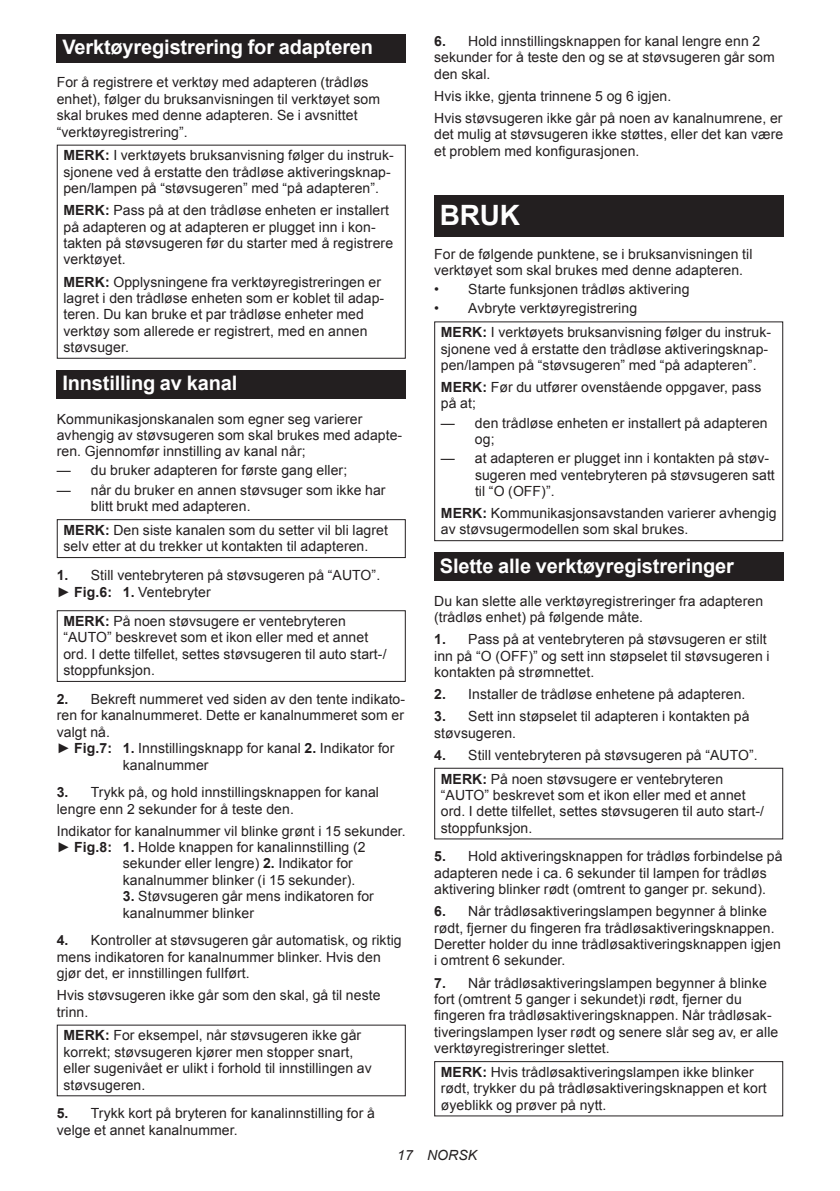
<style>
.page{position:relative;width:840px;height:1191px;background:#fff}
.page>*{position:absolute;margin:0;border:0;box-sizing:border-box;transform-origin:0 0}
.t1{font:700 28px "Arial";color:#fff}
.t2{font:700 20px "Arial";letter-spacing:-.01em;color:#fff}
.t3{font:14px/16.4px "Arial";letter-spacing:.005em;color:#231f20}
.t4{font:italic 14px "Arial";letter-spacing:.005em;color:#231f20}
.s1{font-weight:700}
</style>
<div class="page">
<div style="left:57px;top:34px;width:348px;height:29px;background:#231f20"></div>
<div style="left:57px;top:145px;width:348px;height:214px;border:1px solid #231f20"></div>
<div style="left:57px;top:370px;width:348px;height:28px;background:#231f20"></div>
<div style="left:57px;top:519px;width:348px;height:39px;border:1px solid #231f20"></div>
<div style="left:57px;top:610px;width:348px;height:72px;border:1px solid #231f20"></div>
<div style="left:434px;top:195px;width:348px;height:41px;background:#231f20"></div>
<div style="left:434px;top:321px;width:348px;height:220px;border:1px solid #231f20"></div>
<div style="left:434px;top:552px;width:348px;height:29px;background:#231f20"></div>
<div style="left:434px;top:767px;width:348px;height:72px;border:1px solid #231f20"></div>
<div style="left:434px;top:1061px;width:348px;height:55px;border:1px solid #231f20"></div>
<h2 class="t2" style="left:62px;top:34px;width:312px">Verktøyregistrering for adapteren</h2>
<p class="t3" style="left:57px;top:74px;width:325px">For å registrere et verktøy med adapteren (trådløs enhet), følger du bruksanvisningen til verktøyet som skal brukes med denne adapteren. Se i avsnittet “verktøyregistrering”.</p>
<p class="t3" style="left:63px;top:147px;width:331px"><span class="s1">MERK:</span> I verktøyets bruksanvisning følger du instruk&shy;sjonene ved å erstatte den trådløse aktiveringsknap&shy;pen/lampen på “støvsugeren” med “på adapteren”.</p>
<p class="t3" style="left:63px;top:202px;width:331px"><span class="s1">MERK:</span> Pass på at den trådløse enheten er installert på adapteren og at adapteren er plugget inn i kon&shy;takten på støvsugeren før du starter med å registrere verktøyet.</p>
<p class="t3" style="left:63px;top:273px;width:322px"><span class="s1">MERK:</span> Opplysningene fra verktøyregistreringen er lagret i den trådløse enheten som er koblet til adap&shy;teren. Du kan bruke et par trådløse enheter med verktøy som allerede er registrert, med en annen støvsuger.</p>
<h2 class="t2" style="left:62px;top:370px;width:176px">Innstilling av kanal</h2>
<p class="t3" style="left:57px;top:410px;width:347px">Kommunikasjonskanalen som egner seg varierer avhengig av støvsugeren som skal brukes med adapte&shy;ren. Gjennomfør innstilling av kanal når;</p>
<p class="t3" style="left:57px;top:462px;width:292px">— du bruker adapteren for første gang eller;</p>
<p class="t3" style="left:91px;top:482px;width:296px;text-indent:-34px">— når du bruker en annen støvsuger som ikke har blitt brukt med adapteren.</p>
<p class="t3" style="left:63px;top:522px;width:326px"><span class="s1">MERK:</span> Den siste kanalen som du setter vil bli lagret selv etter at du trekker ut kontakten til adapteren.</p>
<p class="t3" style="left:57px;top:567px;width:325px"><span class="s1">1.</span> Still ventebryteren på støvsugeren på “AUTO”. ► <span class="s1">Fig.6: 1.</span> Ventebryter</p>
<p class="t3" style="left:63px;top:613px;width:324px"><span class="s1">MERK:</span> På noen støvsugere er ventebryteren “AUTO” beskrevet som et ikon eller med et annet ord. I dette tilfellet, settes støvsugeren til auto start-/ stoppfunksjon.</p>
<p class="t3" style="left:57px;top:691px;width:350px"><span class="s1">2.</span> Bekreft nummeret ved siden av den tente indikato-</p>
<p class="t3" style="left:57px;top:707px;width:348px">ren for kanalnummeret. Dette er kanalnummeret som er</p>
<p class="t3" style="left:57px;top:724px;width:55px">valgt nå.</p>
<p class="t3" style="left:57px;top:740px;width:339px">► <span class="s1">Fig.7: 1.</span> Innstillingsknapp for kanal <span class="s1">2.</span> Indikator for</p>
<p class="t3" style="left:123px;top:756px;width:87px">kanalnummer</p>
<p class="t3" style="left:57px;top:784px;width:323px"><span class="s1">3.</span> Trykk på, og hold innstillingsknappen for kanal lengre enn 2 sekunder for å teste den.</p>
<p class="t3" style="left:57px;top:822px;width:350px">Indikator for kanalnummer vil blinke grønt i 15 sekunder.</p>
<p class="t3" style="left:57px;top:839px;width:310px">► <span class="s1">Fig.8: 1.</span> Holde knappen for kanalinnstilling (2</p>
<p class="t3" style="left:123px;top:855px;width:231px">sekunder eller lengre) <span class="s1">2.</span> Indikator for</p>
<p class="t3" style="left:123px;top:872px;width:234px">kanalnummer blinker (i 15 sekunder).</p>
<p class="t3" style="left:123px;top:888px;width:252px"><span class="s1">3.</span> Støvsugeren går mens indikatoren for kanalnummer blinker</p>
<p class="t3" style="left:57px;top:932px;width:346px"><span class="s1">4.</span> Kontroller at støvsugeren går automatisk, og riktig mens indikatoren for kanalnummer blinker. Hvis den gjør det, er innstillingen fullført.</p>
<p class="t3" style="left:57px;top:987px;width:325px">Hvis støvsugeren ikke går som den skal, gå til neste trinn.</p>
<p class="t3" style="left:63px;top:1027px;width:309px"><span class="s1">MERK:</span> For eksempel, når støvsugeren ikke går korrekt; støvsugeren kjører men stopper snart, eller sugenivået er ulikt i forhold til innstillingen av støvsugeren.</p>
<p class="t3" style="left:57px;top:1105px;width:319px"><span class="s1">5.</span> Trykk kort på bryteren for kanalinnstilling for å velge et annet kanalnummer.</p>
<p class="t3" style="left:434px;top:33px;width:342px"><span class="s1">6.</span> Hold innstillingsknappen for kanal lengre enn 2 sekunder for å teste den og se at støvsugeren går som den skal.</p>
<p class="t3" style="left:434px;top:85px;width:349px;line-height:22px">Hvis ikke, gjenta trinnene 5 og 6 igjen.<br>Hvis støvsugeren ikke går på noen av kanalnumrene, er</p>
<p class="t3" style="left:434px;top:126px;width:350px">det mulig at støvsugeren ikke støttes, eller det kan være et problem med konfigurasjonen.</p>
<h1 class="t1" style="left:439px;top:197px;width:82px">BRUK</h1>
<p class="t3" style="left:434px;top:245px;width:319px">For de følgende punktene, se i bruksanvisningen til verktøyet som skal brukes med denne adapteren.</p>
<p class="t3" style="left:434px;top:281px;width:257px">• Starte funksjonen trådløs aktivering</p>
<p class="t3" style="left:440px;top:297px;width:331px;line-height:23.8px;text-indent:-7px">• Avbryte verktøyregistrering<br><span class="s1">MERK:</span> I verktøyets bruksanvisning følger du instruk-</p>
<p class="t3" style="left:440px;top:341px;width:328px">sjonene ved å erstatte den trådløse aktiveringsknap&shy;pen/lampen på “støvsugeren” med “på adapteren”.</p>
<p class="t3" style="left:440px;top:379px;width:322px"><span class="s1">MERK:</span> Før du utfører ovenstående oppgaver, pass på at;</p>
<p class="t3" style="left:474px;top:415px;width:294px;text-indent:-34px">— den trådløse enheten er installert på adapteren og;</p>
<p class="t3" style="left:474px;top:450px;width:301px;text-indent:-34px">— at adapteren er plugget inn i kontakten på støv&shy;sugeren med ventebryteren på støvsugeren satt til “O (OFF)”.</p>
<p class="t3" style="left:440px;top:505px;width:337px"><span class="s1">MERK:</span> Kommunikasjonsavstanden varierer avhengig av støvsugermodellen som skal brukes.</p>
<h2 class="t2" style="left:439px;top:552px;width:295px">Slette alle verktøyregistreringer</h2>
<p class="t3" style="left:434px;top:593px;width:330px">Du kan slette alle verktøyregistreringer fra adapteren (trådløs enhet) på følgende måte.</p>
<p class="t3" style="left:434px;top:631px;width:336px"><span class="s1">1.</span> Pass på at ventebryteren på støvsugeren er stilt inn på “O (OFF)” og sett inn støpselet til støvsugeren i kontakten på strømnettet.</p>
<p class="t3" style="left:434px;top:686px;width:312px"><span class="s1">2.</span> Installer de trådløse enhetene på adapteren.</p>
<p class="t3" style="left:434px;top:708px;width:317px"><span class="s1">3.</span> Sett inn støpselet til adapteren i kontakten på støvsugeren.</p>
<p class="t3" style="left:440px;top:743px;width:318px;line-height:23.8px;text-indent:-7px"><span class="s1">4.</span> Still ventebryteren på støvsugeren på “AUTO”.<br><span class="s1">MERK:</span> På noen støvsugere er ventebryteren</p>
<p class="t3" style="left:440px;top:787px;width:324px">“AUTO” beskrevet som et ikon eller med et annet ord. I dette tilfellet, settes støvsugeren til auto start-/ stoppfunksjon.</p>
<p class="t3" style="left:434px;top:848px;width:349px"><span class="s1">5.</span> Hold aktiveringsknappen for trådløs forbindelse på adapteren nede i ca. 6 sekunder til lampen for trådløs aktivering blinker rødt (omtrent to ganger pr. sekund).</p>
<p class="t3" style="left:434px;top:903px;width:348px"><span class="s1">6.</span> Når trådløsaktiveringslampen begynner å blinke rødt, fjerner du fingeren fra trådløsaktiveringsknappen.<br>Deretter holder du inne trådløsaktiveringsknappen igjen i omtrent 6 sekunder.</p>
<p class="t3" style="left:434px;top:974px;width:345px"><span class="s1">7.</span> Når trådløsaktiveringslampen begynner å blinke fort (omtrent 5 ganger i sekundet)i rødt, fjerner du fingeren fra trådløsaktiveringsknappen. Når trådløsak&shy;tiveringslampen lyser rødt og senere slår seg av, er alle verktøyregistreringer slettet.</p>
<p class="t3" style="left:440px;top:1064px;width:327px"><span class="s1">MERK:</span> Hvis trådløsaktiveringslampen ikke blinker rødt, trykker du på trådløsaktiveringsknappen et kort øyeblikk og prøver på nytt.</p>
<p class="t4" style="left:397px;top:1146px;width:81px">17 NORSK</p>
</div>
